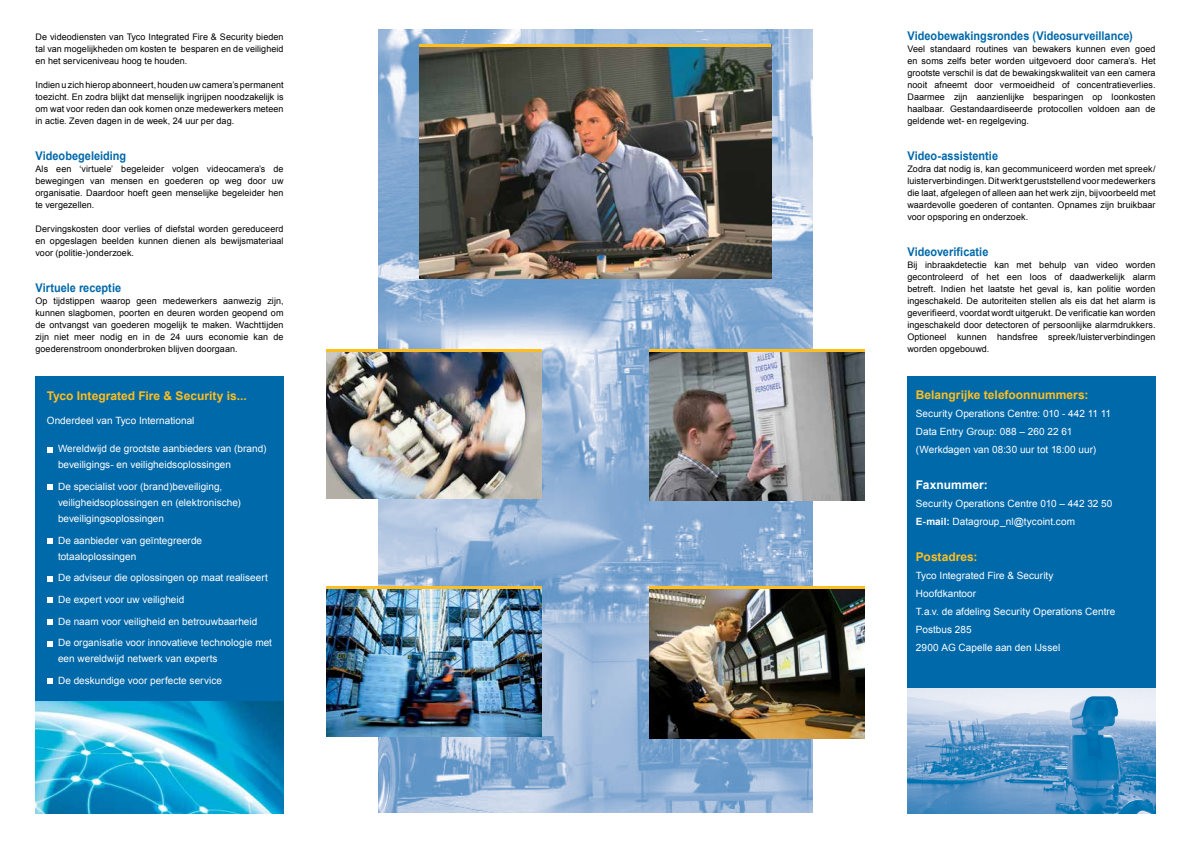
<style>
.page{position:relative;width:1191px;height:842px;background:#fff}
.page>*{position:absolute;margin:0;border:0;box-sizing:border-box;transform-origin:0 0}
.t1{font:700 12px "Arial";color:#0069aa;scale:.91 1}
.t2{font:700 12px "Arial";color:#febe1f}
.t3{font:700 12px "Arial";color:#fff}
.t4{font:10px/18px "Arial";letter-spacing:.005em;color:#fff}
.t5{font:9px/12px "Arial";letter-spacing:.005em;color:#000;text-align:justify}
.s1{font-weight:700}
</style>
<div class="page">
<img style="left:35px;top:700px;width:248px;height:114px">
<img style="left:378px;top:29px;width:434px;height:784px">
<img style="left:420px;top:47px;width:351px;height:231px">
<div style="left:35px;top:376px;width:248px;height:324px;background:#0069aa"></div>
<svg style="left:47px;top:447px;width:5px;height:5px"></svg>
<svg style="left:47px;top:484px;width:5px;height:6px"></svg>
<svg style="left:47px;top:538px;width:5px;height:6px"></svg>
<svg style="left:47px;top:576px;width:5px;height:5px"></svg>
<svg style="left:47px;top:597px;width:5px;height:6px"></svg>
<svg style="left:47px;top:619px;width:5px;height:6px"></svg>
<svg style="left:47px;top:641px;width:5px;height:5px"></svg>
<svg style="left:47px;top:678px;width:5px;height:6px"></svg>
<hr style="left:420px;top:44px;width:351px;height:3px;background:#febe1f">
<img style="left:326px;top:352px;width:215px;height:147px">
<hr style="left:326px;top:349px;width:215px;height:3px;background:#febe1f">
<img style="left:326px;top:589px;width:215px;height:147px">
<hr style="left:326px;top:586px;width:216px;height:3px;background:#febe1f">
<img style="left:649px;top:352px;width:216px;height:149px">
<hr style="left:649px;top:349px;width:216px;height:3px;background:#febe1f">
<img style="left:649px;top:589px;width:216px;height:149px">
<hr style="left:649px;top:586px;width:215px;height:3px;background:#febe1f">
<div style="left:907px;top:376px;width:248px;height:408px;background:#0069aa"></div>
<img style="left:907px;top:688px;width:248px;height:126px">
<p class="t5" style="left:35px;top:31px;width:250px">De videodiensten van Tyco Integrated Fire &amp; Security bieden tal van mogelijkheden om kosten te besparen en de veiligheid en het serviceniveau hoog te houden.</p>
<p class="t5" style="left:35px;top:79px;width:250px">Indien u zich hierop abonneert, houden uw camera’s permanent toezicht. En zodra blijkt dat menselijk ingrijpen noodzakelijk is om wat voor reden dan ook komen onze medewerkers meteen in actie. Zeven dagen in de week, 24 uur per dag.</p>
<h1 class="t1" style="left:35px;top:149px;width:101px">Videobegeleiding</h1>
<p class="t5" style="left:35px;top:163px;width:250px">Als een ‘virtuele’ begeleider volgen videocamera’s de bewegingen van mensen en goederen op weg door uw organisatie. Daardoor hoeft geen menselijke begeleider hen te vergezellen.</p>
<p class="t5" style="left:35px;top:223px;width:250px">Dervingskosten door verlies of diefstal worden gereduceerd en opgeslagen beelden kunnen dienen als bewijsmateriaal voor (politie-)onderzoek.</p>
<h1 class="t1" style="left:35px;top:281px;width:96px">Virtuele receptie</h1>
<p class="t5" style="left:35px;top:295px;width:250px">Op tijdstippen waarop geen medewerkers aanwezig zijn, kunnen slagbomen, poorten en deuren worden geopend om de ontvangst van goederen mogelijk te maken. Wachttijden zijn niet meer nodig en in de 24 uurs economie kan de goederenstroom ononderbroken blijven doorgaan.</p>
<h1 class="t2" style="left:47px;top:389px;width:201px">Tyco Integrated Fire &amp; Security is...</h1>
<p class="t4" style="left:47px;top:412px;width:149px">Onderdeel van Tyco International</p>
<p class="t4" style="left:58px;top:441px;width:210px;line-height:16px">Wereldwijd de grootste aanbieders van (brand) beveiligings- en veiligheidsoplossingen</p>
<p class="t4" style="left:58px;top:479px;width:184px;line-height:16px">De specialist voor (brand)beveiliging, veiligheidsoplossingen en (elektronische) beveiligingsoplossingen</p>
<p class="t4" style="left:58px;top:532px;width:146px;line-height:16px">De aanbieder van geïntegreerde totaaloplossingen</p>
<p class="t4" style="left:58px;top:567px;width:215px;line-height:21.7px">De adviseur die oplossingen op maat realiseert De expert voor uw veiligheid<br>De naam voor veiligheid en betrouwbaarheid De organisatie voor innovatieve technologie met</p>
<p class="t4" style="left:58px;top:648px;width:165px;line-height:21.7px">een wereldwijd netwerk van experts<br>De deskundige voor perfecte service</p>
<h1 class="t1" style="left:907px;top:29px;width:249px">Videobewakingsrondes (Videosurveillance)</h1>
<p class="t5" style="left:907px;top:43px;width:250px">Veel standaard routines van bewakers kunnen even goed en soms zelfs beter worden uitgevoerd door camera’s. Het grootste verschil is dat de bewakingskwaliteit van een camera nooit afneemt door vermoeidheid of concentratieverlies.<br>Daarmee zijn aanzienlijke besparingen op loonkosten haalbaar. Gestandaardiseerde protocollen voldoen aan de geldende wet- en regelgeving.</p>
<h1 class="t1" style="left:907px;top:149px;width:101px">Video-assistentie</h1>
<p class="t5" style="left:907px;top:163px;width:250px">Zodra dat nodig is, kan gecommuniceerd worden met spreek/ luisterverbindingen. Dit werkt geruststellend voor medewerkers die laat, afgelegen of alleen aan het werk zijn, bijvoorbeeld met waardevolle goederen of contanten. Opnames zijn bruikbaar voor opsporing en onderzoek.</p>
<h1 class="t1" style="left:907px;top:245px;width:91px">Videoverificatie</h1>
<p class="t5" style="left:907px;top:259px;width:250px">Bij inbraakdetectie kan met behulp van video worden gecontroleerd of het een loos of daadwerkelijk alarm betreft. Indien het laatste het geval is, kan politie worden ingeschakeld. De autoriteiten stellen als eis dat het alarm is geverifieerd, voordat wordt uitgerukt. De verificatie kan worden ingeschakeld door detectoren of persoonlijke alarmdrukkers.<br>Optioneel kunnen handsfree spreek/luisterverbindingen worden opgebouwd.</p>
<h1 class="t2" style="left:916px;top:388px;width:174px">Belangrijke telefoonnummers:</h1>
<p class="t4" style="left:916px;top:405px;width:196px">Security Operations Centre: 010 - 442 11 11<br>Data Entry Group: 088 – 260 22 61 (Werkdagen van 08:30 uur tot 18:00 uur)</p>
<h1 class="t3" style="left:916px;top:478px;width:73px">Faxnummer:</h1>
<p class="t4" style="left:916px;top:495px;width:198px">Security Operations Centre 010 – 442 32 50<br><span class="s1">E-mail:</span> Datagroup_nl@tycoint.com</p>
<h1 class="t2" style="left:916px;top:550px;width:63px">Postadres:</h1>
<p class="t4" style="left:916px;top:567px;width:201px">Tyco Integrated Fire &amp; Security<br>Hoofdkantoor<br>T.a.v. de afdeling Security Operations Centre<br>Postbus 285<br>2900 AG Capelle aan den IJssel</p>
</div>
